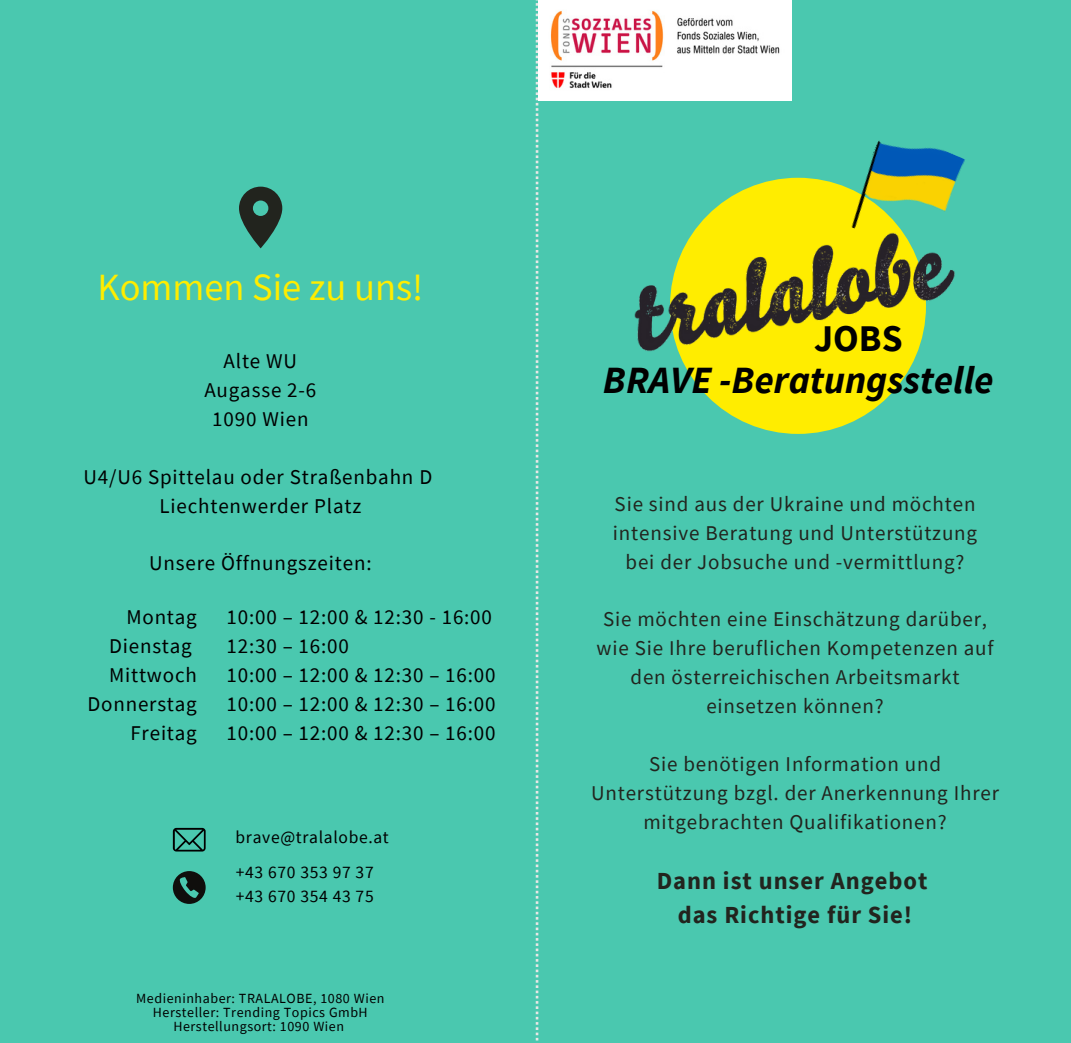
<style>
.page{position:relative;width:1071px;height:1043px;background:#fff}
.page>*{position:absolute;margin:0;border:0;box-sizing:border-box;transform-origin:0 0}
.t1{font:italic 700 38.5px "Source Sans Pro";color:#000}
.t2{font:38.5px "Source Sans Pro";color:#ffed00}
.t3{font:700 37.62px "Source Sans Pro";color:#000}
.t4{font:700 24.5px/34.1px "Source Sans Pro";letter-spacing:.04em;color:#22241e;text-align:center}
.t5{font:21px/28.9px "Source Sans Pro";letter-spacing:.04em;color:#22241e;text-align:center}
.t6{font:21px/28.9px "Source Sans Pro";letter-spacing:.04em;color:#000;text-align:center}
.t7{font:17.5px/35.2px "Source Sans Pro";letter-spacing:.04em;color:#000}
.t8{font:14px/14px "Source Sans Pro";letter-spacing:.04em;color:#000;text-align:center}
</style>
<div class="page">
<div style="left:0;top:0;width:1071px;height:1042px;background:#4ac8af"></div>
<svg style="left:536px;top:0;width:2px;height:1041px"></svg>
<div style="left:670px;top:178px;width:256px;height:256px;background:#ffed00;border-radius:50%"></div>
<img style="left:634px;top:233px;width:321px;height:118px">
<svg style="left:239px;top:186px;width:43px;height:62px"></svg>
<svg style="left:173px;top:827px;width:33px;height:24px"></svg>
<svg style="left:173px;top:871px;width:33px;height:32px"></svg>
<img style="left:842px;top:140px;width:123px;height:119px">
<img style="left:538px;top:0;width:254px;height:101px">
<h1 class="t2" style="left:97px;top:262px;width:327px">Kommen Sie zu uns!</h1>
<p class="t6" style="left:204px;top:346px;width:114px">Alte WU<br>Augasse 2-6<br>1090 Wien</p>
<p class="t6" style="left:83px;top:461px;width:350px">U4/U6 Spittelau oder Straßenbahn D<br>Liechtenwerder Platz</p>
<p class="t6" style="left:149px;top:548px;width:224px">Unsere Öffnungszeiten:</p>
<p class="t6" style="left:87px;top:601px;width:111px;text-align:right">Montag<br>Dienstag<br>Mittwoch<br>Donnerstag<br>Freitag</p>
<p class="t6" style="left:227px;top:601px;width:270px;text-align:left">10:00 – 12:00 &amp; 12:30 - 16:00<br>12:30 – 16:00<br>10:00 – 12:00 &amp; 12:30 – 16:00<br>10:00 – 12:00 &amp; 12:30 – 16:00<br>10:00 – 12:00 &amp; 12:30 – 16:00</p>
<p class="t7" style="left:236px;top:819px;width:155px">brave@tralalobe.at +43 670 353 97 37</p>
<p class="t7" style="left:236px;top:877px;width:139px">+43 670 354 43 75</p>
<p class="t8" style="left:136px;top:991px;width:250px">Medieninhaber: TRALALOBE, 1080 Wien<br>Hersteller: Trending Topics GmbH<br>Herstellungsort: 1090 Wien</p>
<h2 class="t3" style="left:814px;top:314px;width:90px">JOBS</h2>
<h1 class="t1" style="left:603px;top:355px;width:392px">BRAVE -Beratungsstelle</h1>
<p class="t5" style="left:613px;top:488px;width:366px">Sie sind aus der Ukraine und möchten intensive Beratung und Unterstützung bei der Jobsuche und -vermittlung?</p>
<p class="t5" style="left:597px;top:604px;width:399px">Sie möchten eine Einschätzung darüber, wie Sie Ihre beruflichen Kompetenzen auf den österreichischen Arbeitsmarkt einsetzen können?</p>
<p class="t5" style="left:591px;top:748px;width:409px">Sie benötigen Information und<br>Unterstützung bzgl. der Anerkennung Ihrer mitgebrachten Qualifikationen?</p>
<p class="t4" style="left:657px;top:863px;width:272px">Dann ist unser Angebot das Richtige für Sie!</p>
</div>
